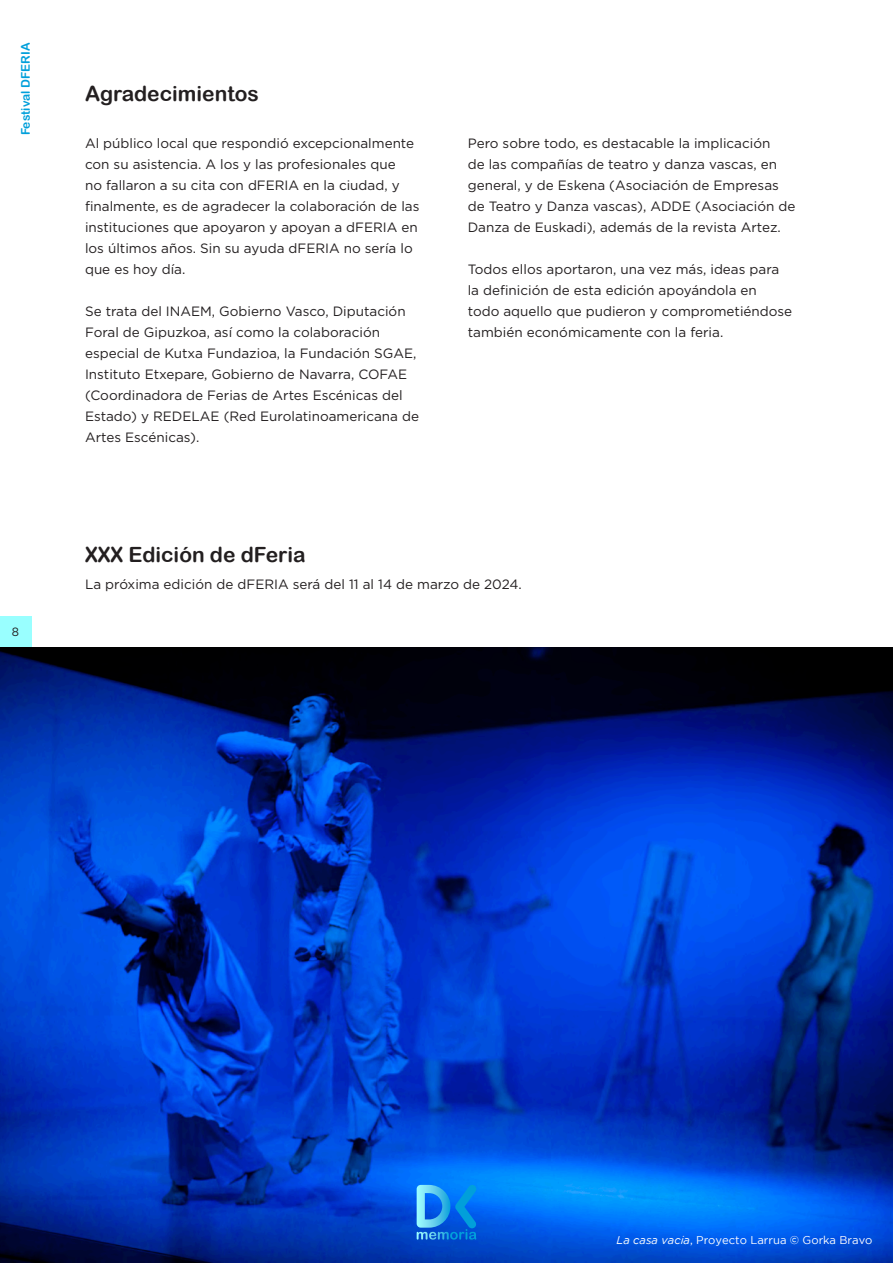
<style>
.page{position:relative;width:893px;height:1263px;background:#fff}
.page>*{position:absolute;margin:0;border:0;box-sizing:border-box;transform-origin:0 0}
.Txt_destacado{font:21px "Arial Rounded MT Bold";color:#231f20}
.Cuerpo_de_texto{font:13.5px/21px "Gotham";color:#231f20}
.t1{font:12px "Arial Rounded MT Bold";color:#009fda}
.t2{font:12px "Gotham";color:#231f20;scale:.96 1}
.Pie_de_foto_nuevo{font:11.25px "Gotham";color:#fff}
.s1{font-style:italic}
</style>
<div class="page">
<div style="left:0;top:616px;width:31px;height:31px;background:#9ff"></div>
<img style="left:0;top:647px;width:893px;height:616px">
<svg style="left:417px;top:1185px;width:60px;height:54px;background:#1e8be7"></svg>
<p class="t1" style="left:18px;top:135px;width:94px;rotate:-90deg">Festival DFERIA</p>
<p class="t2" style="left:12px;top:624px;width:9px">8</p>
<p class="Txt_destacado" style="left:85px;top:81px;width:175px">Agradecimientos</p>
<p class="Cuerpo_de_texto" style="left:85px;top:132px;width:336px">Al público local que respondió excepcionalmente con su asistencia. A los y las profesionales que<br>no fallaron a su cita con dFERIA en la ciudad, y finalmente, es de agradecer la colaboración de las instituciones que apoyaron y apoyan a dFERIA en los últimos años. Sin su ayuda dFERIA no sería lo que es hoy día.</p>
<p class="Cuerpo_de_texto" style="left:85px;top:301px;width:336px">Se trata del INAEM, Gobierno Vasco, Diputación Foral de Gipuzkoa, así como la colaboración especial de Kutxa Fundazioa, la Fundación SGAE, Instituto Etxepare, Gobierno de Navarra, COFAE (Coordinadora de Ferias de Artes Escénicas del Estado) y REDELAE (Red Eurolatinoamericana de Artes Escénicas).</p>
<p class="Cuerpo_de_texto" style="left:468px;top:132px;width:329px">Pero sobre todo, es destacable la implicación<br>de las compañías de teatro y danza vascas, en general, y de Eskena (Asociación de Empresas de Teatro y Danza vascas), ADDE (Asociación de Danza de Euskadi), además de la revista Artez.</p>
<p class="Cuerpo_de_texto" style="left:468px;top:258px;width:326px">Todos ellos aportaron, una vez más, ideas para la definición de esta edición apoyándola en<br>todo aquello que pudieron y comprometiéndose también económicamente con la feria.</p>
<p class="Txt_destacado" style="left:85px;top:542px;width:222px">XXX Edición de dFeria</p>
<p class="Cuerpo_de_texto" style="left:85px;top:573px;width:438px">La próxima edición de dFERIA será del 11 al 14 de marzo de 2024.</p>
<p class="Pie_de_foto_nuevo" style="left:617px;top:1233px;width:257px"><span class="s1">La casa vacia</span>, Proyecto Larrua © Gorka Bravo</p>
</div>
